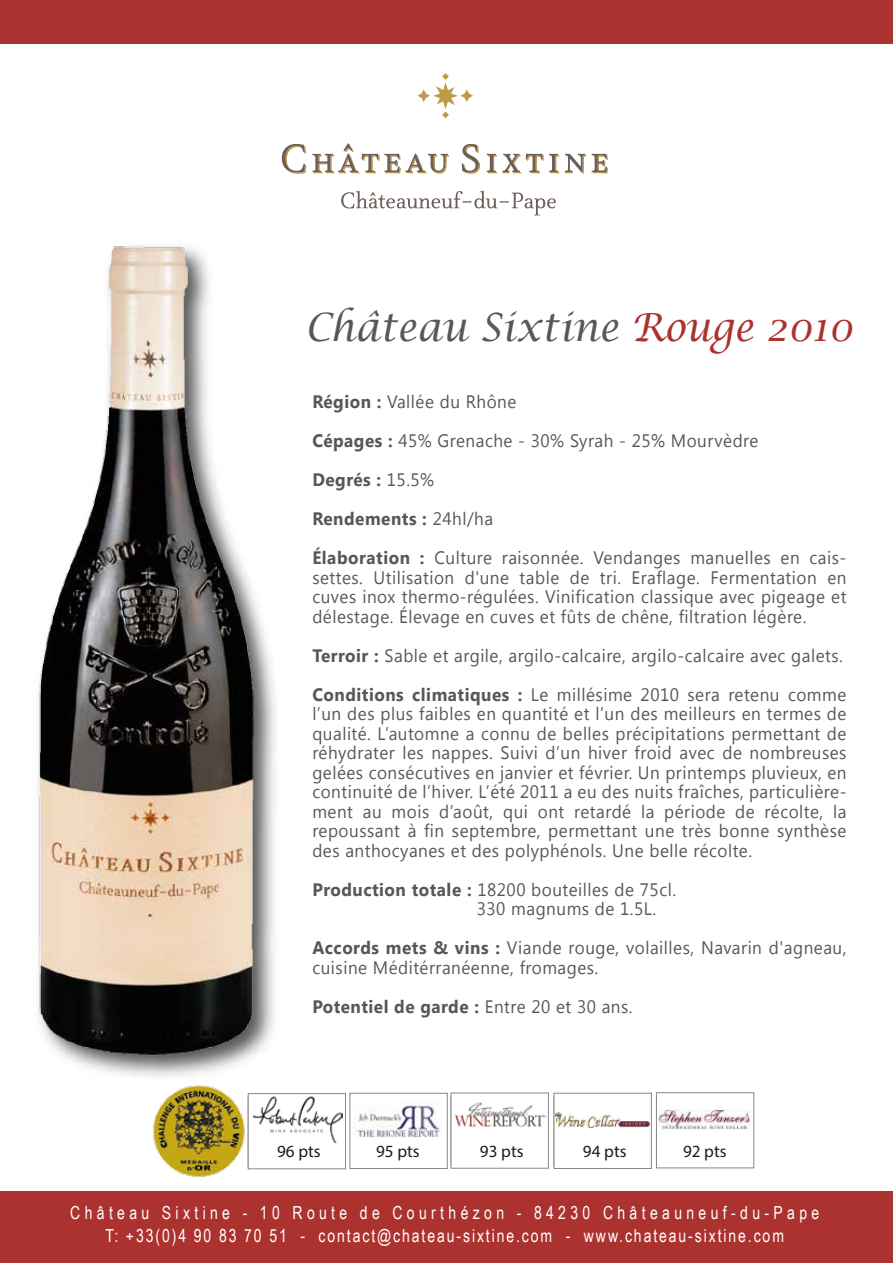
<style>
.page{position:relative;width:893px;height:1263px;background:#fff}
.page>*{position:absolute;margin:0;border:0;box-sizing:border-box;transform-origin:0 0}
.t1{font:italic 39px "Lucida Calligraphy";color:#575756;scale:.95 1}
.t2{font:18px/19.5px "Khmer UI";letter-spacing:.03em;color:#575756;scale:.95 1}
.t3{font:18px/22.5px "Arial Narrow";letter-spacing:.255em;color:#fff;text-align:center;scale:.95 1}
.t4{font:700 18px "Khmer UI";letter-spacing:.03em;color:#575756;scale:.95 1}
.t5{font:17.1px "Myriad Pro";color:#1d1d1b}
.t6{font:16.05px "Myriad Pro";color:#1d1d1b}
.s1{color:#ab322f}
.s2{font-weight:700}
.s3{font-weight:400}
</style>
<div class="page">
<svg style="left:417px;top:73px;width:56px;height:45px"></svg>
<svg style="left:341px;top:191px;width:215px;height:24px"></svg>
<svg style="left:282px;top:144px;width:24px;height:30px"></svg>
<svg style="left:312px;top:143px;width:137px;height:31px"></svg>
<svg style="left:462px;top:144px;width:18px;height:30px"></svg>
<svg style="left:487px;top:154px;width:72px;height:19px"></svg>
<svg style="left:565px;top:154px;width:21px;height:20px"></svg>
<svg style="left:592px;top:154px;width:16px;height:19px"></svg>
<div style="left:0;top:1191px;width:893px;height:72px;background:#ab322f"></div>
<div style="left:0;top:0;width:893px;height:43px;background:#ab322f"></div>
<img style="left:36px;top:243px;width:235px;height:826px">
<div style="left:248px;top:1093px;width:98px;height:76px;background:#fff;border:1px solid #878787"></div>
<img style="left:252px;top:1096px;width:90px;height:47px">
<div style="left:656px;top:1092px;width:98px;height:76px;background:#fff;border:1px solid #878787"></div>
<img style="left:658px;top:1109px;width:92px;height:20px">
<div style="left:350px;top:1093px;width:97px;height:76px;background:#fff;border:1px solid #878787"></div>
<img style="left:351px;top:1100px;width:92px;height:38px">
<div style="left:554px;top:1093px;width:98px;height:76px;background:#fff;border:1px solid #878787"></div>
<div style="left:451px;top:1093px;width:98px;height:75px;background:#fff;border:1px solid #878787"></div>
<img style="left:455px;top:1102px;width:91px;height:26px">
<img style="left:555px;top:1112px;width:94px;height:17px">
<img style="left:153px;top:1085px;width:95px;height:92px">
<h1 class="t1" style="left:305px;top:303px;width:578px">Château Sixtine <span class="s1">Rouge 2010</span></h1>
<p class="t2" style="left:312px;top:382px;width:564px;line-height:39px"><span class="s2">Région :</span> Vallée du Rhône<br><span class="s2">Cépages :</span> 45% Grenache - 30% Syrah - 25% Mourvèdre<br><span class="s2">Degrés :</span> 15.5%<br><span class="s2">Rendements :</span> 24hl/ha<br><span class="s2">Élaboration :</span> Culture raisonnée. Vendanges manuelles en cais-</p>
<p class="t2" style="left:312px;top:568px;width:564px;text-align:justify">settes. Utilisation d'une table de tri. Eraflage. Fermentation en cuves inox thermo-régulées. Vinification classique avec pigeage et délestage. Élevage en cuves et fûts de chêne, filtration légère.</p>
<p class="t2" style="left:312px;top:636px;width:564px;line-height:39px"><span class="s2">Terroir :</span> Sable et argile, argilo-calcaire, argilo-calcaire avec galets.<br><span class="s2">Conditions climatiques :</span> Le millésime 2010 sera retenu comme</p>
<p class="t2" style="left:312px;top:704px;width:564px;text-align:justify">l’un des plus faibles en quantité et l’un des meilleurs en termes de qualité. L’automne a connu de belles précipitations permettant de réhydrater les nappes. Suivi d’un hiver froid avec de nombreuses gelées consécutives en janvier et février. Un printemps pluvieux, en continuité de l’hiver. L’été 2011 a eu des nuits fraîches, particulière&shy;ment au mois d’août, qui ont retardé la période de récolte, la repoussant à fin septembre, permettant une très bonne synthèse des anthocyanes et des polyphénols. Une belle récolte.</p>
<p class="t2" style="left:477px;top:880px;width:211px;text-indent:-164px"><span class="s2">Production totale :</span> 18200 bouteilles de 75cl.<br>330 magnums de 1.5L.</p>
<p class="t2" style="left:312px;top:938px;width:564px"><span class="s2">Accords mets &amp; vins :</span> Viande rouge, volailles, Navarin d'agneau, cuisine Méditérranéenne, fromages.</p>
<p class="t4" style="left:312px;top:996px;width:339px">Potentiel de garde : <span class="s3">Entre 20 et 30 ans.</span></p>
<p class="t5" style="left:277px;top:1141px;width:45px">96 pts</p>
<p class="t5" style="left:376px;top:1141px;width:45px">95 pts</p>
<p class="t6" style="left:477px;top:1140px;width:42px">92 pts</p>
<p class="t5" style="left:480px;top:1140px;width:45px">93 pts</p>
<p class="t6" style="left:580px;top:1140px;width:42px">92 pts</p>
<p class="t5" style="left:583px;top:1141px;width:45px">94 pts</p>
<p class="t5" style="left:683px;top:1140px;width:45px">92 pts</p>
<p class="t6" style="left:274px;top:1141px;width:42px">92 pts</p>
<p class="t3" style="left:70px;top:1201px;width:790px">Château Sixtine - 10 Route de Courthézon - 84230 Châteauneuf-du-Pape<br>T: +33(0)4 90 83 70 51 - contact@chateau-sixtine.com - www.chateau-sixtine.com</p>
</div>
